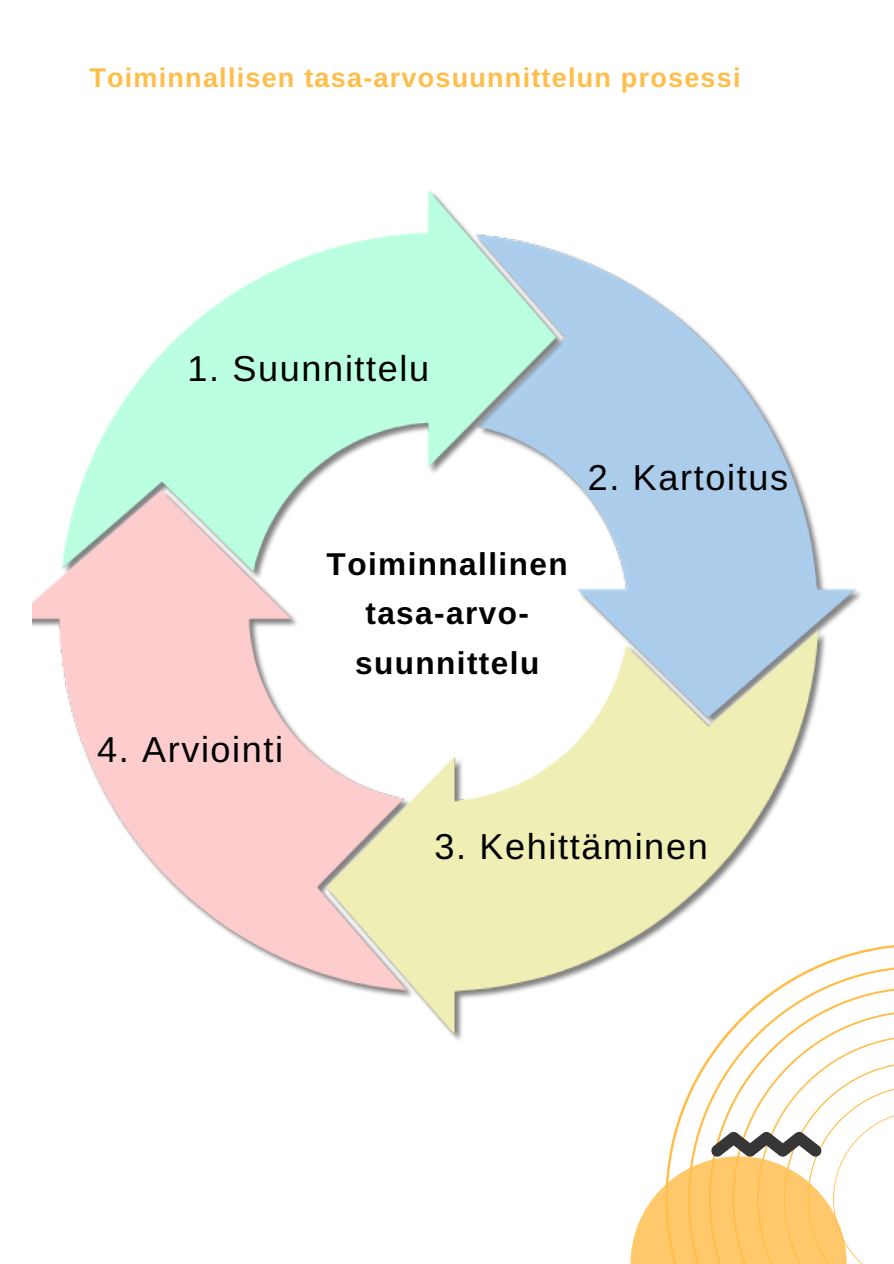
<style>
.page{position:relative;width:894px;height:1264px;background:#fff}
.page>*{position:absolute;margin:0;border:0;box-sizing:border-box;transform-origin:0 0}
.t1{font:36px "Arimo";letter-spacing:.045em;color:#000}
.t2{font:700 31.5px/49.5px "Arimo";letter-spacing:.045em;color:#000;text-align:center}
.t3{font:700 27px "Arimo";letter-spacing:.045em;color:#ffbd4a}
</style>
<div class="page">
<svg style="left:829px;top:967px;width:64px;height:43px"></svg>
<svg style="left:630px;top:1010px;width:263px;height:253px"></svg>
<img style="left:567px;top:254px;width:294px;height:374px">
<img style="left:79px;top:190px;width:488px;height:298px">
<img style="left:32px;top:488px;width:292px;height:493px">
<img style="left:324px;top:628px;width:505px;height:418px">
<p class="t3" style="left:89px;top:62px;width:652px">Toiminnallisen tasa-arvosuunnittelun prosessi</p>
<p class="t1" style="left:187px;top:348px;width:243px">1. Suunnittelu</p>
<p class="t1" style="left:97px;top:729px;width:188px">4. Arviointi</p>
<p class="t1" style="left:587px;top:457px;width:202px">2. Kartoitus</p>
<p class="t2" style="left:326px;top:539px;width:242px">Toiminnallinen tasa-arvo&shy;suunnittelu</p>
<p class="t1" style="left:434px;top:826px;width:275px">3. Kehittäminen</p>
</div>
